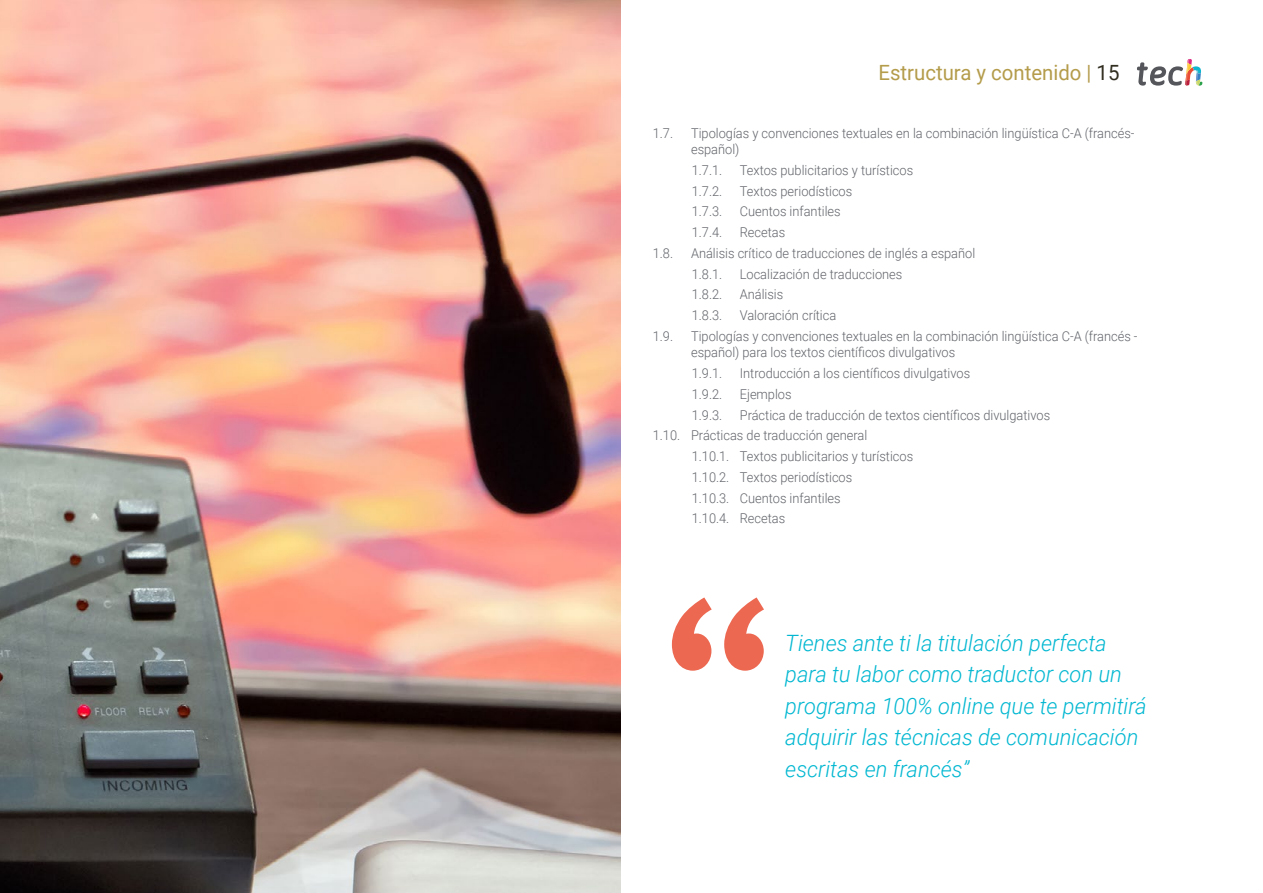
<style>
.page{position:relative;width:1263px;height:893px;background:#fff}
.page>*{position:absolute;margin:0;border:0;box-sizing:border-box;transform-origin:0 0}
.t1{font:italic 300 22.5px/31.5px "Roboto";color:#00b7d1}
.t2{font:21px "Roboto";color:#b49c4b}
.t3{font:300 13.5px/16.5px "Roboto";color:#61646a;scale:.95 1}
.s1{color:#312e20}
</style>
<div class="page">
<svg style="left:1137px;top:59px;width:65px;height:27px"></svg>
<img style="left:0;top:0;width:621px;height:893px">
<svg style="left:672px;top:597px;width:92px;height:74px"></svg>
<h2 class="t2" style="left:878px;top:57px;width:242px">Estructura y contenido | <span class="s1">15</span></h2>
<p class="t3" style="left:653px;top:124px;width:23px">1.7.</p>
<p class="t3" style="left:691px;top:124px;width:468px">Tipologías y convenciones textuales en la combinación lingüística C-A (francés&shy;español)</p>
<p class="t3" style="left:692px;top:161px;width:34px">1.7.1.</p>
<p class="t3" style="left:740px;top:161px;width:184px">Textos publicitarios y turísticos</p>
<p class="t3" style="left:692px;top:182px;width:34px">1.7.2.</p>
<p class="t3" style="left:740px;top:182px;width:120px">Textos periodísticos</p>
<p class="t3" style="left:692px;top:203px;width:34px">1.7.3.</p>
<p class="t3" style="left:740px;top:203px;width:108px">Cuentos infantiles</p>
<p class="t3" style="left:692px;top:224px;width:34px">1.7.4.</p>
<p class="t3" style="left:740px;top:224px;width:49px">Recetas</p>
<p class="t3" style="left:653px;top:244px;width:23px">1.8.</p>
<p class="t3" style="left:691px;top:242px;width:301px;line-height:20.7px">Análisis crítico de traducciones de inglés a español<br>1.8.1.</p>
<p class="t3" style="left:740px;top:265px;width:173px">Localización de traducciones</p>
<p class="t3" style="left:692px;top:286px;width:34px">1.8.2.</p>
<p class="t3" style="left:740px;top:286px;width:47px">Análisis</p>
<p class="t3" style="left:692px;top:307px;width:34px">1.8.3.</p>
<p class="t3" style="left:740px;top:307px;width:103px">Valoración crítica</p>
<p class="t3" style="left:653px;top:327px;width:23px">1.9.</p>
<p class="t3" style="left:691px;top:327px;width:472px">Tipologías y convenciones textuales en la combinación lingüística C-A (francés - español) para los textos científicos divulgativos</p>
<p class="t3" style="left:692px;top:365px;width:34px">1.9.1.</p>
<p class="t3" style="left:740px;top:365px;width:244px">Introducción a los científicos divulgativos</p>
<p class="t3" style="left:692px;top:385px;width:34px">1.9.2.</p>
<p class="t3" style="left:740px;top:385px;width:56px">Ejemplos</p>
<p class="t3" style="left:692px;top:406px;width:34px">1.9.3.</p>
<p class="t3" style="left:740px;top:406px;width:328px">Práctica de traducción de textos científicos divulgativos</p>
<p class="t3" style="left:653px;top:427px;width:227px">1.10. Prácticas de traducción general</p>
<p class="t3" style="left:692px;top:448px;width:235px">1.10.1. Textos publicitarios y turísticos</p>
<p class="t3" style="left:692px;top:468px;width:170px">1.10.2. Textos periodísticos</p>
<p class="t3" style="left:692px;top:489px;width:158px">1.10.3. Cuentos infantiles</p>
<p class="t3" style="left:692px;top:510px;width:100px">1.10.4. Recetas</p>
<h1 class="t1" style="left:785px;top:626px;width:363px">Tienes ante ti la titulación perfecta para tu labor como traductor con un programa 100% online que te permitirá adquirir las técnicas de comunicación escritas en francés”</h1>
</div>
